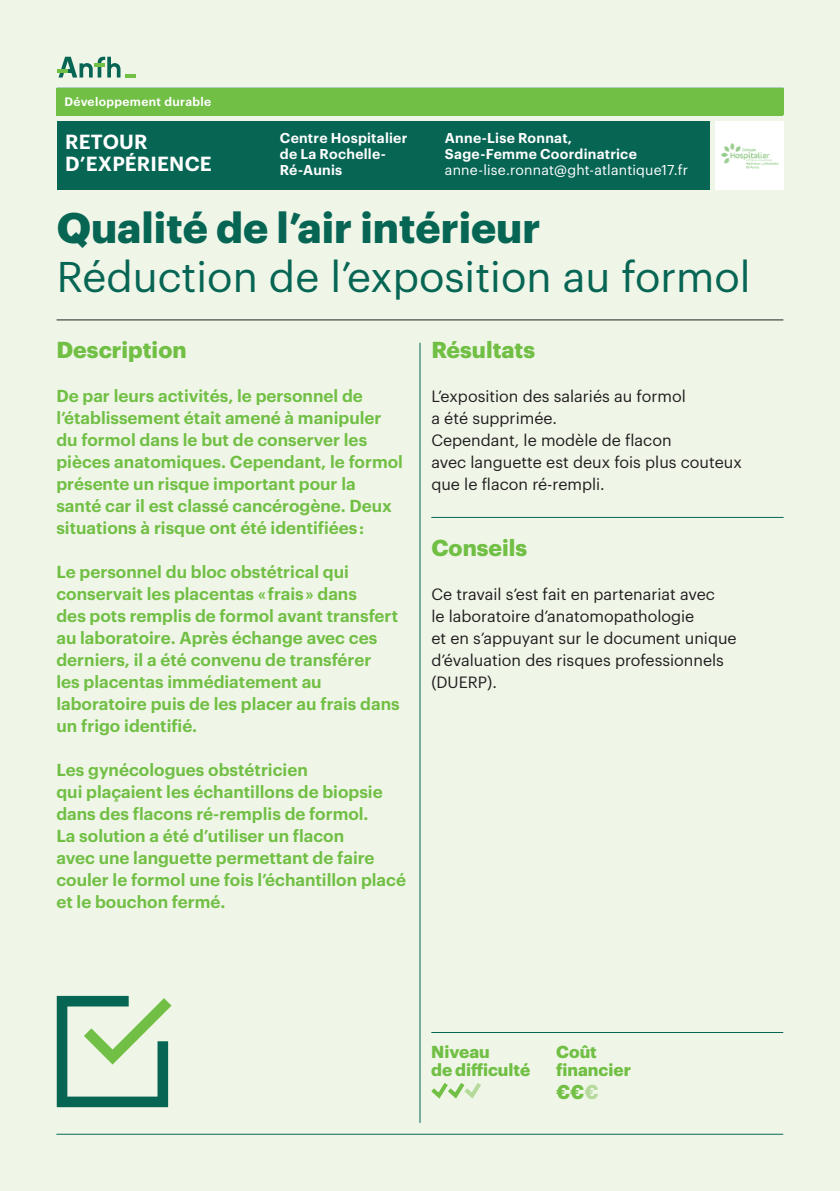
<style>
.page{position:relative;width:840px;height:1191px;background:#fff}
.page>*{position:absolute;margin:0;border:0;box-sizing:border-box;transform-origin:0 0}
.t1{font:42px "Graphik";color:#076554}
.t2{font:700 42px "Graphik";color:#076554}
.t3{font:700 22.6px "Graphik";color:#71bf44}
.t4{font:600 20px/22px "Graphik";letter-spacing:.01em;color:#fff}
.t5{font:700 19.6px "Graphik";color:#71bf44}
.t6{font:600 17px/22px "Graphik";color:#71bf44}
.t7{font:700 17px/18px "Graphik";color:#71bf44}
.t8{font:16px/22px "Graphik";color:#231f20}
.t9{font:600 14px/16px "Graphik";letter-spacing:.02em;color:#fff}
.t10{font:14px "Graphik";letter-spacing:.01em;color:#fff}
.t11{font:600 12px "Graphik";letter-spacing:.03em;color:#fff}
.s1{color:#b6da9b}
</style>
<div class="page">
<div style="left:0;top:0;width:839px;height:1191px;background:#eff6e8"></div>
<div style="left:57px;top:121px;width:652px;height:69px;background:#076554"></div>
<div style="left:714px;top:121px;width:68px;height:68px;background:#fff"></div>
<svg style="left:57px;top:57px;width:78px;height:21px"></svg>
<div style="left:57px;top:88px;width:725px;height:28px;background:#71bf44"></div>
<hr style="left:57px;top:319px;width:726px;height:1px;background:#231f20">
<hr style="left:431px;top:1032px;width:351px;height:1px;background:#076554">
<hr style="left:419px;top:343px;width:1px;height:780px;background:#076554">
<svg style="left:431px;top:1083px;width:50px;height:16px"></svg>
<div style="left:56px;top:88px;width:727px;height:27px;background:#71bf44"></div>
<hr style="left:431px;top:517px;width:352px;height:1px;background:#076554">
<hr style="left:56px;top:1133px;width:726px;height:1px;background:#076554">
<svg style="left:57px;top:996px;width:114px;height:111px"></svg>
<img style="left:721px;top:143px;width:58px;height:26px">
<p class="t11" style="left:64px;top:93px;width:148px">Développement durable</p>
<p class="t4" style="left:65px;top:129px;width:148px">RETOUR<br>D’EXPÉRIENCE</p>
<p class="t9" style="left:279px;top:129px;width:129px">Centre Hospitalier de La Rochelle-<br>Ré-Aunis</p>
<p class="t9" style="left:444px;top:129px;width:193px">Anne-Lise Ronnat,<br>Sage-Femme Coordinatrice</p>
<p class="t10" style="left:444px;top:160px;width:244px">anne-lise.ronnat@ght-atlantique17.fr</p>
<h1 class="t2" style="left:57px;top:195px;width:485px">Qualité de l’air intérieur</h1>
<h1 class="t1" style="left:57px;top:245px;width:695px">Réduction de l’exposition au formol</h1>
<h2 class="t3" style="left:56px;top:332px;width:131px">Description</h2>
<p class="t6" style="left:56px;top:383px;width:348px">De par leurs activités, le personnel de l’établissement était amené à manipuler du formol dans le but de conserver les pièces anatomiques. Cependant, le formol présente un risque important pour la santé car il est classé cancérogène. Deux situations à risque ont été identifiées :</p>
<p class="t6" style="left:56px;top:559px;width:344px">Le personnel du bloc obstétrical qui conservait les placentas « frais » dans<br>des pots remplis de formol avant transfert au laboratoire. Après échange avec ces derniers, il a été convenu de transférer<br>les placentas immédiatement au laboratoire puis de les placer au frais dans un frigo identifié.</p>
<p class="t6" style="left:56px;top:757px;width:351px">Les gynécologues obstétricien<br>qui plaçaient les échantillons de biopsie dans des flacons ré-remplis de formol.<br>La solution a été d’utiliser un flacon<br>avec une languette permettant de faire couler le formol une fois l’échantillon placé et le bouchon fermé.</p>
<h2 class="t3" style="left:431px;top:332px;width:105px">Résultats</h2>
<p class="t8" style="left:431px;top:384px;width:312px">L’exposition des salariés au formol<br>a été supprimée.<br>Cependant, le modèle de flacon<br>avec languette est deux fois plus couteux que le flacon ré-rempli.</p>
<h2 class="t3" style="left:431px;top:530px;width:97px">Conseils</h2>
<p class="t8" style="left:431px;top:582px;width:307px">Ce travail s’est fait en partenariat avec<br>le laboratoire d’anatomopathologie<br>et en s’appuyant sur le document unique d’évaluation des risques professionnels (DUERP).</p>
<p class="t7" style="left:431px;top:1040px;width:100px">Niveau<br>de difficulté</p>
<p class="t7" style="left:555px;top:1040px;width:76px">Coût financier</p>
<p class="t5" style="left:555px;top:1076px;width:44px">€€<span class="s1">€</span></p>
</div>
